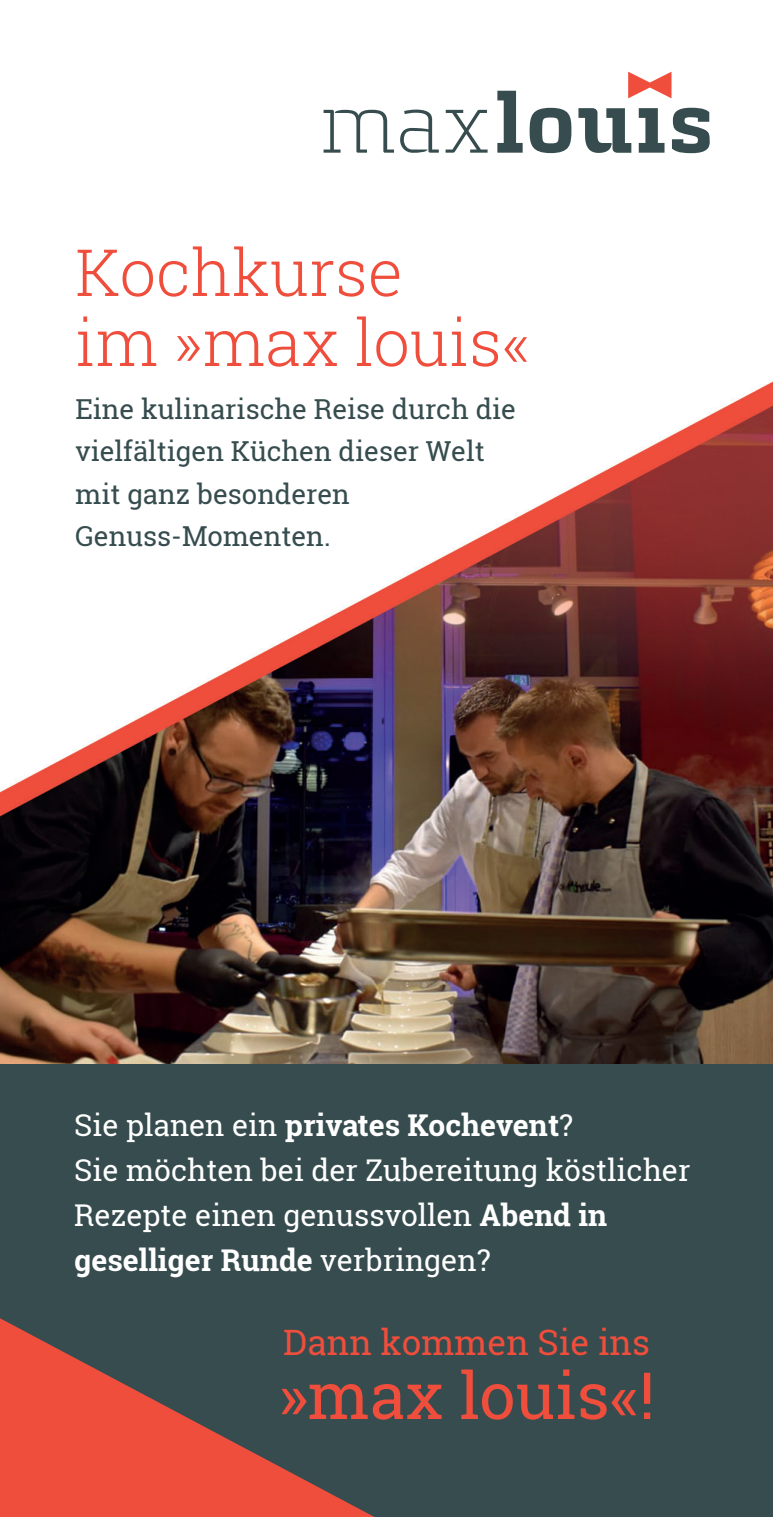
<style>
.page{position:relative;width:773px;height:1517px;background:#fff}
.page>*{position:absolute;margin:0;border:0;box-sizing:border-box;transform-origin:0 0}
.t1{font:300 65px/70px "Roboto Slab";color:#ef4e3c}
.t2{font:65px "Roboto Slab";color:#ef4e3c}
.t3{font:35px "Roboto Slab";color:#ef4e3c}
.t4{font:30px/45px "Roboto Slab";color:#fff}
.t5{font:27.5px/42.5px "Roboto Slab";color:#364c4e}
.s1{font-weight:700}
</style>
<div class="page">
<img style="left:0;top:71px;width:772px;height:992px">
<svg style="left:323px;top:110px;width:71px;height:43px"></svg>
<svg style="left:400px;top:110px;width:39px;height:43px"></svg>
<svg style="left:445px;top:110px;width:42px;height:43px"></svg>
<svg style="left:497px;top:91px;width:25px;height:62px"></svg>
<svg style="left:529px;top:108px;width:42px;height:45px"></svg>
<svg style="left:578px;top:108px;width:53px;height:45px"></svg>
<svg style="left:638px;top:108px;width:26px;height:45px"></svg>
<svg style="left:671px;top:108px;width:38px;height:45px"></svg>
<svg style="left:628px;top:72px;width:43px;height:26px"></svg>
<div style="left:0;top:1063px;width:772px;height:454px;background:#364c4e"></div>
<svg style="left:0;top:1318px;width:375px;height:199px"></svg>
<h1 class="t1" style="left:75px;top:236px;width:457px">Kochkurse<br>im »max louis«</h1>
<p class="t5" style="left:75px;top:387px;width:442px">Eine kulinarische Reise durch die vielfältigen Küchen dieser Welt mit ganz besonderen<br>Genuss-Momenten.</p>
<p class="t4" style="left:74px;top:1102px;width:617px">Sie planen ein <span class="s1">privates Kochevent</span>?<br>Sie möchten bei der Zubereitung köstlicher Rezepte einen genussvollen <span class="s1">Abend in geselliger Runde</span> verbringen?</p>
<p class="t3" style="left:283px;top:1318px;width:368px">Dann kommen Sie ins</p>
<h1 class="t2" style="left:278px;top:1350px;width:378px">»max louis«!</h1>
</div>
